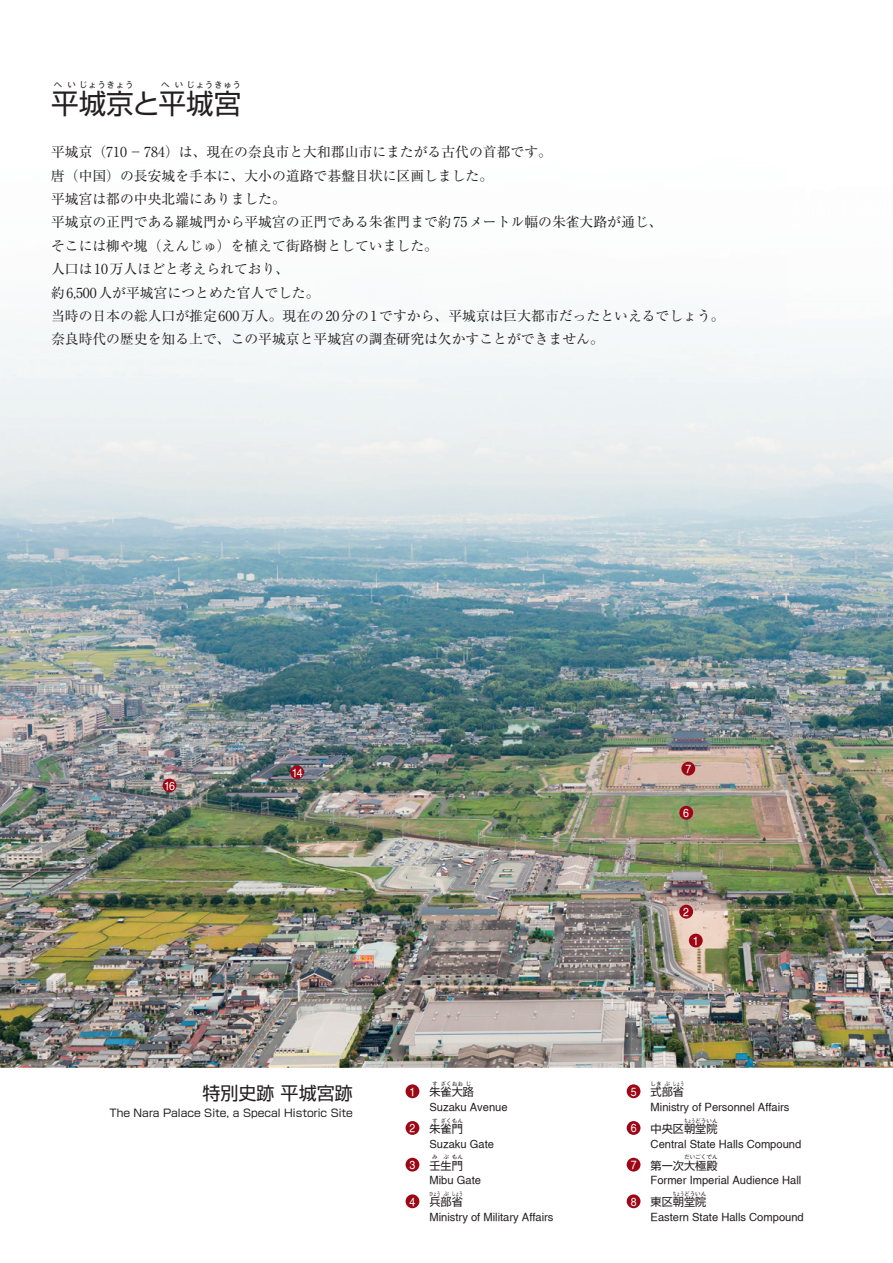
<style>
.page{position:relative;width:893px;height:1263px;background:#fff}
.page>*{position:absolute;margin:0;border:0;box-sizing:border-box;transform-origin:0 0}
.t1{font:27.6px "Shin Go Pr 6";color:#231f20}
.t2{font:18px "Shin Go Pr 6";color:#231f20}
.t3{font:13.8px/23.4px "Ryumin Pr 6";color:#231f20}
.t4{font:11.7px "Helvetica R Normal";color:#fff;scale:.9 1}
.t5{font:11.1px "Helvetica R Normal";color:#231f20}
.t6{font:11.1px "Shin Go Pr 6";color:#231f20}
.t7{font:10.65px "Shin Go Pr 6";color:#231f20}
.t8{font:8.55px "Shin Go Pr 6";letter-spacing:.085em;color:#231f20}
.t9{font:5.55px "Shin Go Pr 6";color:#231f20}
.t10{font:5.55px "Shin Go Pr 6";color:#231f20;scale:.67 1}
.s1{font-family:"Helvetica R Normal";font-size:11.7px;color:#fff}
</style>
<div class="page">
<img style="left:0;top:302px;width:893px;height:765px">
<div style="left:689px;top:934px;width:14px;height:13px;background:#9d0715;border-radius:50%"></div>
<div style="left:681px;top:762px;width:14px;height:13px;background:#9d0715;border-radius:50%"></div>
<div style="left:679px;top:905px;width:14px;height:13px;background:#9d0715;border-radius:50%"></div>
<div style="left:679px;top:806px;width:14px;height:14px;background:#9d0715;border-radius:50%"></div>
<div style="left:290px;top:765px;width:14px;height:14px;background:#9d0715;border-radius:50%"></div>
<div style="left:406px;top:1084px;width:13px;height:14px;background:#9d0715;border-radius:50%"></div>
<div style="left:627px;top:1084px;width:13px;height:14px;background:#9d0715;border-radius:50%"></div>
<div style="left:406px;top:1121px;width:13px;height:14px;background:#9d0715;border-radius:50%"></div>
<div style="left:627px;top:1121px;width:13px;height:14px;background:#9d0715;border-radius:50%"></div>
<div style="left:406px;top:1158px;width:13px;height:13px;background:#9d0715;border-radius:50%"></div>
<div style="left:627px;top:1158px;width:13px;height:13px;background:#9d0715;border-radius:50%"></div>
<div style="left:406px;top:1194px;width:13px;height:14px;background:#9d0715;border-radius:50%"></div>
<div style="left:627px;top:1194px;width:13px;height:14px;background:#9d0715;border-radius:50%"></div>
<div style="left:163px;top:779px;width:13px;height:13px;background:#9d0715;border-radius:50%"></div>
<p class="t8" style="left:54px;top:78px;width:81px">へ いじょうきょう</p>
<p class="t8" style="left:161px;top:78px;width:81px">へ いじょうきゅう</p>
<h1 class="t1" style="left:51px;top:80px;width:192px">平城京と平城宮</h1>
<p class="t3" style="left:51px;top:140px;width:675px">平城京（710－784）は、現在の奈良市と大和郡山市にまたがる古代の首都です。<br>唐（中国）の長安城を手本に、大小の道路で碁盤目状に区画しました。<br>平城宮は都の中央北端にありました。<br>平城京の正門である羅城門から平城宮の正門である朱雀門まで約75メートル幅の朱雀大路が通じ、<br>そこには柳や塊（えんじゅ）を植えて街路樹としていました。<br>人口は10万人ほどと考えられており、<br>約6,500人が平城宮につとめた官人でした。<br>当時の日本の総人口が推定600万人。現在の20分の1ですから、平城京は巨大都市だったといえるでしょう。奈良時代の歴史を知る上で、この平城京と平城宮の調査研究は欠かすことができません。</p>
<p class="t4" style="left:164px;top:779px;width:14px">16</p>
<p class="t4" style="left:292px;top:766px;width:14px">14</p>
<h2 class="t2" style="left:202px;top:1079px;width:152px">特別史跡 平城宮跡</h2>
<p class="t7" style="left:109px;top:1104px;width:245px">The Nara Palace Site, a Specal Historic Site</p>
<p class="t9" style="left:432px;top:1079px;width:7px">す</p>
<p class="t9" style="left:441px;top:1079px;width:24px">ざくおお</p>
<p class="t9" style="left:466px;top:1079px;width:7px">じ</p>
<p class="t5" style="left:429px;top:1101px;width:80px">Suzaku Avenue</p>
<p class="t6" style="left:410px;top:1083px;width:66px"><span class="s1">1</span> 朱雀大路</p>
<p class="t9" style="left:432px;top:1116px;width:7px">す</p>
<p class="t9" style="left:441px;top:1116px;width:24px">ざくもん</p>
<p class="t5" style="left:429px;top:1137px;width:66px">Suzaku Gate</p>
<p class="t6" style="left:410px;top:1120px;width:55px"><span class="s1">2</span> 朱雀門</p>
<p class="t9" style="left:432px;top:1152px;width:7px">み</p>
<p class="t9" style="left:443px;top:1152px;width:7px">ぶ</p>
<p class="t9" style="left:452px;top:1152px;width:13px">もん</p>
<p class="t5" style="left:429px;top:1174px;width:53px">Mibu Gate</p>
<p class="t6" style="left:410px;top:1156px;width:55px"><span class="s1">3</span> 壬生門</p>
<p class="t10" style="left:429px;top:1189px;width:18px">ひょう</p>
<p class="t9" style="left:443px;top:1189px;width:7px">ぶ</p>
<p class="t10" style="left:452px;top:1189px;width:18px">しょう</p>
<p class="t5" style="left:429px;top:1211px;width:126px">Ministry of Military Affairs</p>
<p class="t6" style="left:410px;top:1193px;width:55px"><span class="s1">4</span> 兵部省</p>
<p class="t4" style="left:685px;top:762px;width:8px">7</p>
<p class="t4" style="left:683px;top:806px;width:8px">6</p>
<p class="t4" style="left:683px;top:905px;width:8px">2</p>
<p class="t4" style="left:693px;top:934px;width:8px">1</p>
<p class="t9" style="left:651px;top:1079px;width:13px">しき</p>
<p class="t9" style="left:665px;top:1079px;width:7px">ぶ</p>
<p class="t10" style="left:673px;top:1079px;width:18px">しょう</p>
<p class="t5" style="left:651px;top:1101px;width:140px">Ministry of Personnel Affairs</p>
<p class="t6" style="left:631px;top:1083px;width:55px"><span class="s1">5</span> 式部省</p>
<p class="t10" style="left:684px;top:1116px;width:51px">ちょうどういん</p>
<p class="t5" style="left:651px;top:1137px;width:152px">Central State Halls Compound</p>
<p class="t6" style="left:631px;top:1120px;width:88px"><span class="s1">6</span> 中央区朝堂院</p>
<p class="t9" style="left:684px;top:1152px;width:35px">だいごくでん</p>
<p class="t5" style="left:651px;top:1174px;width:152px">Former Imperial Audience Hall</p>
<p class="t6" style="left:631px;top:1156px;width:88px"><span class="s1">7</span> 第一次大極殿</p>
<p class="t10" style="left:673px;top:1189px;width:51px">ちょうどういん</p>
<p class="t5" style="left:651px;top:1211px;width:155px">Eastern State Halls Compound</p>
<p class="t6" style="left:631px;top:1193px;width:77px"><span class="s1">8</span> 東区朝堂院</p>
</div>
